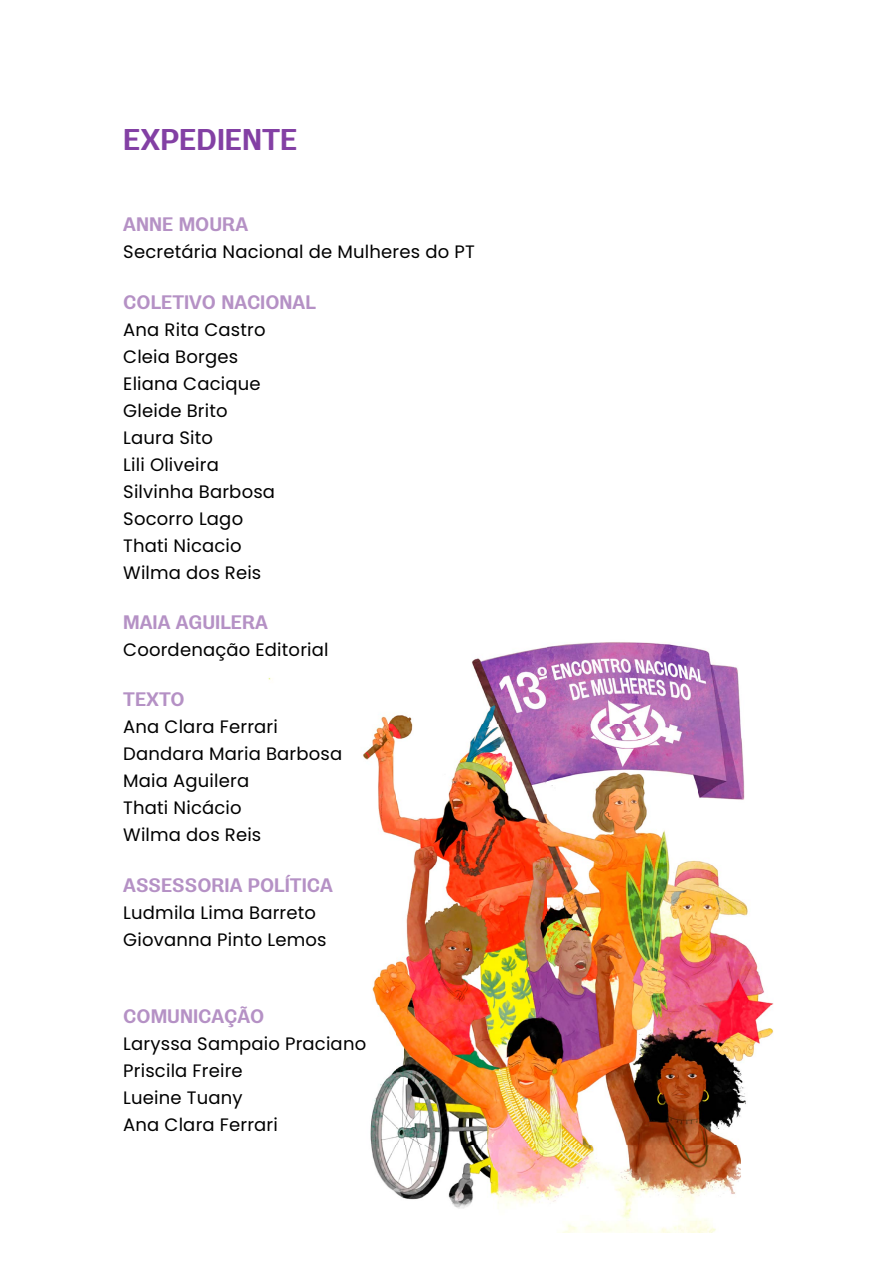
<style>
.page{position:relative;width:893px;height:1263px;background:#fff}
.page>*{position:absolute;margin:0;border:0;box-sizing:border-box;transform-origin:0 0}
.Títulos{font:700 30px "Trivia Grotesk R2";color:#8340a4}
.Subtitulo{font:700 19.5px "Trivia Grotesk R2";color:#b591c5}
.Texto_Corrido{font:18px "Poppins";letter-spacing:.01em;color:#000}
</style>
<div class="page">
<img style="left:268px;top:642px;width:506px;height:504px">
<img style="left:371px;top:1146px;width:370px;height:86px">
<p class="Títulos" style="left:123px;top:122px;width:176px">EXPEDIENTE</p>
<p class="Subtitulo" style="left:123px;top:213px;width:126px">ANNE MOURA</p>
<p class="Texto_Corrido" style="left:123px;top:241px;width:353px">Secretária Nacional de Mulheres do PT</p>
<p class="Subtitulo" style="left:123px;top:291px;width:194px">COLETIVO NACIONAL</p>
<p class="Texto_Corrido" style="left:123px;top:319px;width:144px">Ana Rita Castro</p>
<p class="Texto_Corrido" style="left:123px;top:346px;width:116px">Cleia Borges</p>
<p class="Texto_Corrido" style="left:123px;top:373px;width:139px">Eliana Cacique</p>
<p class="Texto_Corrido" style="left:123px;top:400px;width:106px">Gleide Brito</p>
<p class="Texto_Corrido" style="left:123px;top:427px;width:91px">Laura Sito</p>
<p class="Texto_Corrido" style="left:123px;top:454px;width:97px">Lili Oliveira</p>
<p class="Texto_Corrido" style="left:123px;top:481px;width:153px">Silvinha Barbosa</p>
<p class="Texto_Corrido" style="left:123px;top:508px;width:121px">Socorro Lago</p>
<p class="Texto_Corrido" style="left:123px;top:535px;width:120px">Thati Nicacio</p>
<p class="Texto_Corrido" style="left:123px;top:562px;width:140px">Wilma dos Reis</p>
<p class="Subtitulo" style="left:123px;top:611px;width:146px">MAIA AGUILERA</p>
<p class="Texto_Corrido" style="left:123px;top:639px;width:207px">Coordenação Editorial</p>
<p class="Subtitulo" style="left:123px;top:689px;width:63px">TEXTO</p>
<p class="Texto_Corrido" style="left:123px;top:717px;width:156px">Ana Clara Ferrari</p>
<p class="Texto_Corrido" style="left:123px;top:744px;width:220px">Dandara Maria Barbosa</p>
<p class="Texto_Corrido" style="left:123px;top:771px;width:127px">Maia Aguilera</p>
<p class="Texto_Corrido" style="left:123px;top:798px;width:120px">Thati Nicácio</p>
<p class="Texto_Corrido" style="left:123px;top:825px;width:140px">Wilma dos Reis</p>
<p class="Subtitulo" style="left:123px;top:874px;width:211px">ASSESSORIA POLÍTICA</p>
<p class="Texto_Corrido" style="left:123px;top:902px;width:194px">Ludmila Lima Barreto</p>
<p class="Texto_Corrido" style="left:123px;top:929px;width:205px">Giovanna Pinto Lemos</p>
<p class="Subtitulo" style="left:123px;top:1005px;width:143px">COMUNICAÇÃO</p>
<p class="Texto_Corrido" style="left:123px;top:1033px;width:244px">Laryssa Sampaio Praciano</p>
<p class="Texto_Corrido" style="left:123px;top:1060px;width:121px">Priscila Freire</p>
<p class="Texto_Corrido" style="left:123px;top:1087px;width:121px">Lueine Tuany</p>
<p class="Texto_Corrido" style="left:123px;top:1114px;width:156px">Ana Clara Ferrari</p>
</div>
